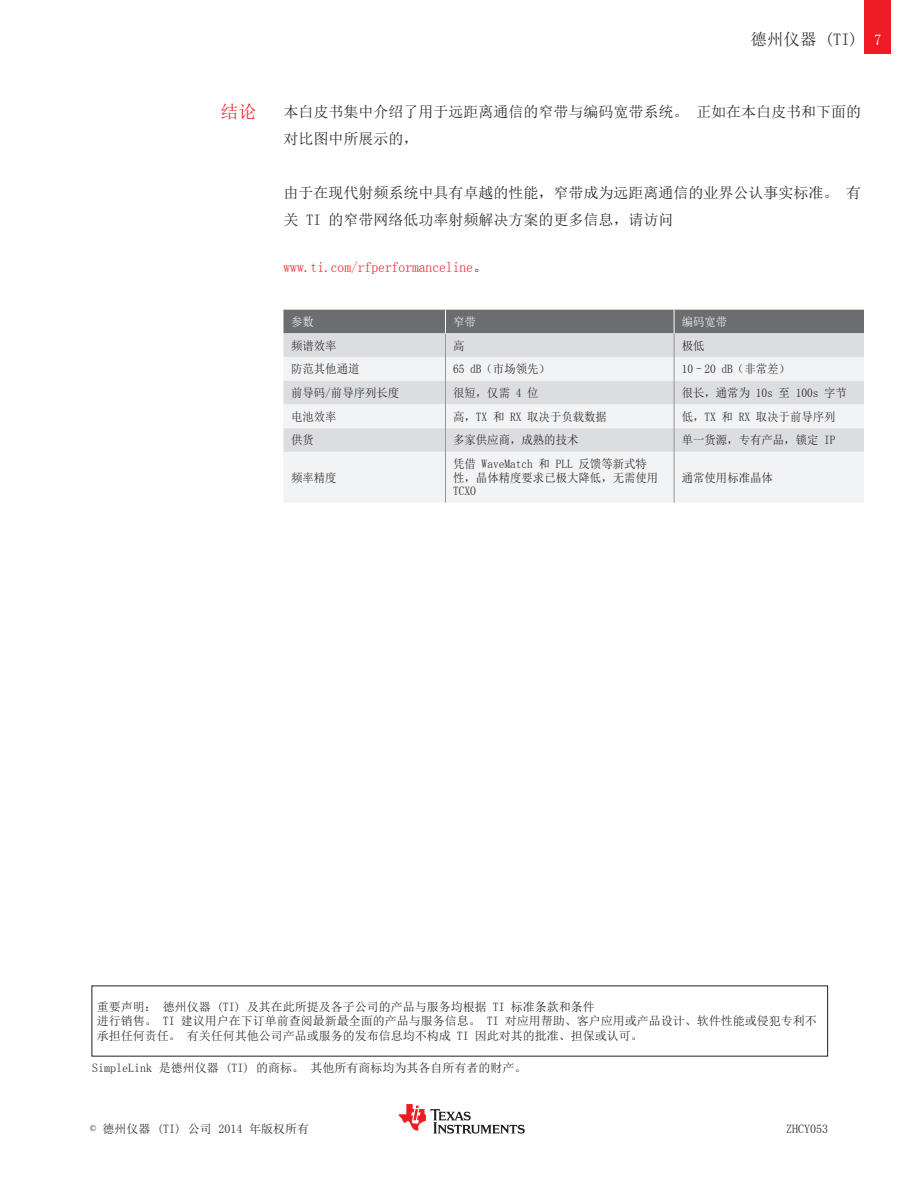
<style>
.page{position:relative;width:918px;height:1188px;background:#fff}
.page>*{position:absolute;margin:0;border:0;box-sizing:border-box;transform-origin:0 0}
.t1{font:18px "Sim Sun";color:#ee1d23}
.t2{font:16.5px "Sim Sun";color:#231f20}
.t3{font:15px/27px "Sim Sun";color:#231f20}
.t4{font:14.25px "Sim Sun";color:#ee1d23;scale:.95 1}
.t5{font:12px/14.4px "Sim Sun";color:#231f20}
.t6{font:12px/13.5px "Sim Sun";color:#231f20;scale:.95 1}
.t7{font:12px "Sim Sun";color:#fff;scale:.95 1}
.s1{font-size:15px;color:#fff}
.s2{font-size:15px;color:#231f20}
</style>
<div class="page">
<div style="left:284px;top:452px;width:580px;height:51px;background:#f2f3f4"></div>
<hr style="left:445px;top:452px;width:1px;height:51px;background:#939598">
<hr style="left:674px;top:452px;width:1px;height:51px;background:#939598">
<svg style="left:284px;top:310px;width:580px;height:142px"></svg>
<div style="left:864px;top:0;width:27px;height:54px;background:#ee1d23"></div>
<svg style="left:399px;top:1104px;width:126px;height:30px"></svg>
<h1 class="t1" style="left:220px;top:103px;width:37px">结论</h1>
<h2 class="t2" style="left:751px;top:31px;width:133px">德州仪器 (TI) <span class="s1">7</span></h2>
<p class="t3" style="left:284px;top:99px;width:579px">本白皮书集中介绍了用于远距离通信的窄带与编码宽带系统。 正如在本白皮书和下面的对比图中所展示的，</p>
<p class="t3" style="left:284px;top:180px;width:579px">由于在现代射频系统中具有卓越的性能，窄带成为远距离通信的业界公认事实标准。 有关 TI 的窄带网络低功率射频解决方案的更多信息，请访问</p>
<p class="t4" style="left:283px;top:260px;width:217px">www.ti.com/rfperformanceline<span class="s2">。</span></p>
<p class="t7" style="left:291px;top:316px;width:25px">参数</p>
<p class="t7" style="left:453px;top:316px;width:26px">窄带</p>
<p class="t7" style="left:682px;top:316px;width:49px">编码宽带</p>
<p class="t6" style="left:291px;top:338px;width:49px">频谱效率</p>
<p class="t6" style="left:453px;top:338px;width:14px">高</p>
<p class="t6" style="left:682px;top:338px;width:26px">极低</p>
<p class="t6" style="left:291px;top:362px;width:73px">防范其他通道</p>
<p class="t6" style="left:453px;top:362px;width:104px">65 dB（市场领先）</p>
<p class="t6" style="left:682px;top:362px;width:115px">10–20 dB（非常差）</p>
<p class="t6" style="left:291px;top:386px;width:115px">前导码/前导序列长度</p>
<p class="t6" style="left:453px;top:386px;width:91px">很短，仅需 4 位</p>
<p class="t6" style="left:682px;top:386px;width:176px">很长，通常为 10s 至 100s 字节</p>
<p class="t6" style="left:291px;top:410px;width:49px">电池效率</p>
<p class="t6" style="left:453px;top:410px;width:164px">高，TX 和 RX 取决于负载数据</p>
<p class="t6" style="left:682px;top:410px;width:163px">低，TX 和 RX 取决于前导序列</p>
<p class="t6" style="left:291px;top:433px;width:25px">供货</p>
<p class="t6" style="left:453px;top:433px;width:134px">多家供应商，成熟的技术</p>
<p class="t6" style="left:682px;top:433px;width:163px">单一货源，专有产品，锁定 IP</p>
<p class="t6" style="left:291px;top:470px;width:49px">频率精度</p>
<p class="t6" style="left:453px;top:457px;width:217px">凭借 WaveMatch 和 PLL 反馈等新式特性，晶体精度要求已极大降低，无需使用<br>TCXO</p>
<p class="t6" style="left:682px;top:470px;width:98px">通常使用标准晶体</p>
<p class="t5" style="left:97px;top:999px;width:722px">重要声明： 德州仪器 (TI) 及其在此所提及各子公司的产品与服务均根据 TI 标准条款和条件<br>进行销售。 TI 建议用户在下订单前查阅最新最全面的产品与服务信息。 TI 对应用帮助、客户应用或产品设计、软件性能或侵犯专利不承担任何责任。 有关任何其他公司产品或服务的发布信息均不构成 TI 因此对其的批准、担保或认可。</p>
<p class="t5" style="left:92px;top:1060px;width:436px">SimpleLink 是德州仪器 (TI) 的商标。 其他所有商标均为其各自所有者的财产。</p>
<p class="t5" style="left:90px;top:1122px;width:220px">© 德州仪器 (TI) 公司 2014 年版权所有</p>
<p class="t5" style="left:786px;top:1121px;width:43px">ZHCY053</p>
</div>
